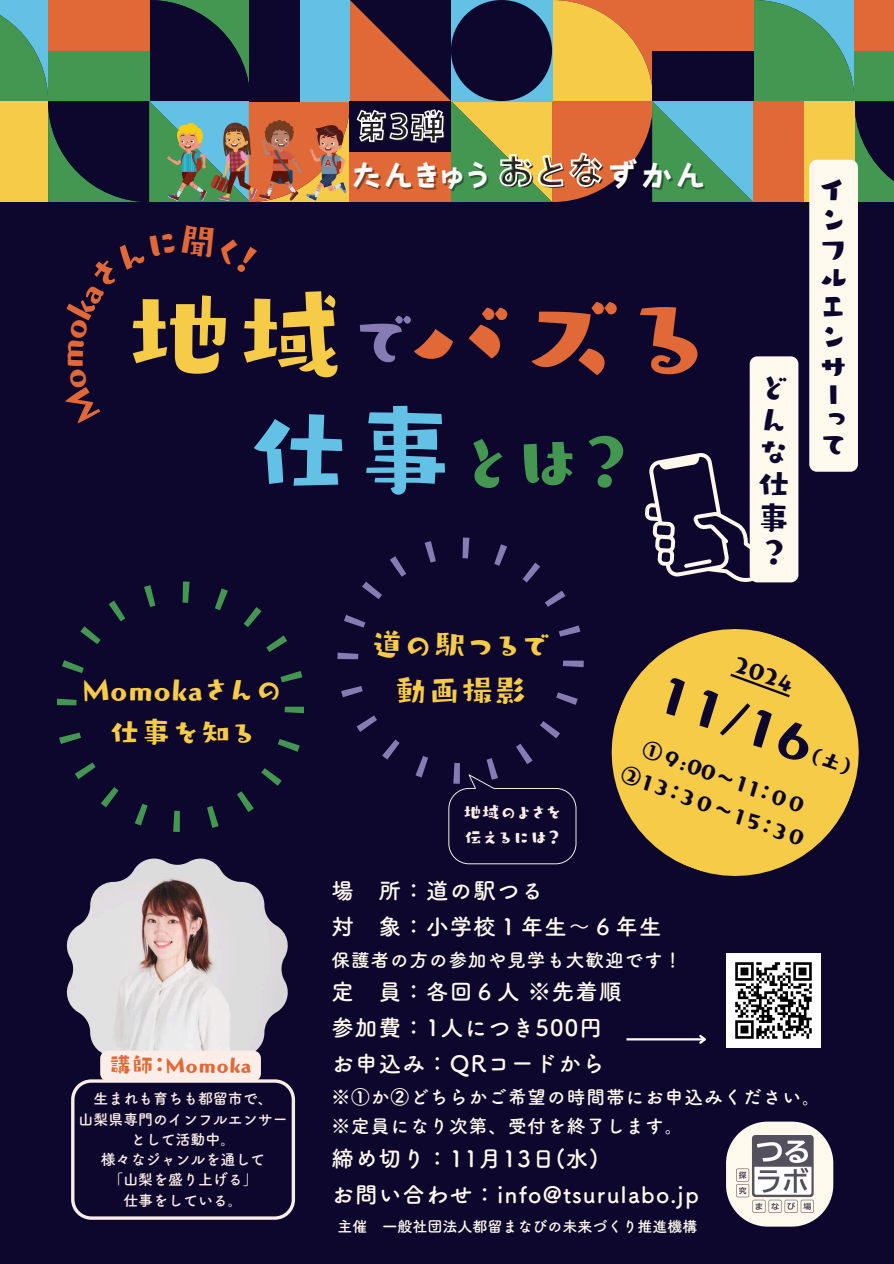
<style>
.page{position:relative;width:894px;height:1264px;background:#fff}
.page>*{position:absolute;margin:0;border:0;box-sizing:border-box;transform-origin:0 0}
.t1{font:114px "TEST Baby Pop EB";color:#e06937}
.t2{font:111px "TEST Baby Pop EB";color:#f6cb48}
.t3{font:106.5px "TEST Baby Pop EB";color:#62c1e4}
.t4{font:72px "TEST Baby Pop EB";color:#439751}
.t5{font:72px "TEST Baby Pop EB";color:#867cb3}
.t6{font:53.7px "TEST Baby Pop EB";color:#0d062d}
.t7{font:40.35px "Canva Funny Black JP";color:#27231f}
.t8{font:39px "Canva Funny Black JP";color:#fcfcfc}
.t9{font:34.5px/29.8px "TEST Baby Pop EB";color:#0d062d}
.t10{font:33px "TEST Baby Pop EB";color:#f6cb48}
.t11{font:31.5px "TEST Baby Pop EB";color:#f6cb48}
.t12{font:23.7px "TEST Baby Pop EB";color:#0d062d}
.t13{font:22.5px "Canva Tsuku A Rd Gothic Std B";letter-spacing:.05em;color:#fef9ec}
.t14{font:22.5px "TEST Baby Pop EB";color:#e06937}
.t15{font:22.05px "TEST Baby Pop EB";color:#0d062d}
.t16{font:18.6px "Canva Tsuku A Rd Gothic Std B";letter-spacing:.05em;color:#fef9ec}
.t17{font:18.6px/25.3px "TEST Baby Pop EB";color:#fbeee8}
.t18{font:15px "Canva Tsuku A Rd Gothic Std B";color:#fbeee8}
.t19{font:15px "Canva Tsuku A Rd Gothic Std B";color:#fef9ec}
.s1{font-size:47.85px;color:#27231f}
</style>
<div class="page">
<div style="left:0;top:0;width:893px;height:1263px;background:#0d062d"></div>
<img style="left:67px;top:858px;width:221px;height:192px">
<img style="left:726px;top:953px;width:94px;height:94px">
<svg style="left:645px;top:453px;width:109px;height:129px"></svg>
<svg style="left:57px;top:581px;width:247px;height:251px"></svg>
<hr style="left:626px;top:1038px;width:78px;height:2px;background:#fff">
<svg style="left:697px;top:1034px;width:9px;height:10px"></svg>
<svg style="left:726px;top:1121px;width:106px;height:105px"></svg>
<img style="left:736px;top:1135px;width:77px;height:77px">
<svg style="left:611px;top:629px;width:248px;height:247px;fill:#f6cb48"></svg>
<svg style="left:730px;top:673px;width:59px;height:24px"></svg>
<svg style="left:337px;top:537px;width:246px;height:241px"></svg>
<svg style="left:448px;top:774px;width:128px;height:90px"></svg>
<div style="left:809px;top:160px;width:48px;height:312px;background:#fef9ec;border-radius:8px"></div>
<div style="left:749px;top:356px;width:49px;height:226px;background:#fef9ec;border-radius:8px"></div>
<svg style="left:71px;top:1050px;width:224px;height:169px"></svg>
<svg style="left:0;top:0;width:893px;height:202px"></svg>
<svg style="left:810px;top:746px;width:42px;height:30px"></svg>
<h3 class="t7" style="left:356px;top:110px;width:93px">第3弾</h3>
<h2 class="t8" style="left:350px;top:158px;width:357px">たんきゅう<span class="s1">おとな</span>ずかん</h2>
<p class="t2" style="left:124px;top:278px;width:223px">地域</p>
<p class="t1" style="left:402px;top:278px;width:314px">バズる</p>
<p class="t3" style="left:245px;top:397px;width:214px">仕事</p>
<p class="t5" style="left:351px;top:302px;width:66px">で</p>
<h3 class="t4" style="left:461px;top:425px;width:172px">とは？</h3>
<p class="t9" style="left:756px;top:370px;width:36px;line-height:33px">どんな仕事？</p>
<p class="t9" style="left:815px;top:173px;width:23px;text-align:justify">インフ</p>
<p class="t9" style="left:815px;top:259px;width:26px">ルエンサー</p>
<p class="t9" style="left:815px;top:405px;width:22px;line-height:25px">って</p>
<p class="t10" style="left:370px;top:627px;width:182px">道の駅つるで</p>
<p class="t11" style="left:82px;top:672px;width:203px">Momokaさんの</p>
<h3 class="t10" style="left:394px;top:673px;width:133px">動画撮影</h3>
<p class="t11" style="left:109px;top:716px;width:149px">仕事を知る</p>
<p class="t17" style="left:463px;top:799px;width:100px">地域のよさを伝えるには？</p>
<p class="t12" style="left:738px;top:652px;width:64px;rotate:20deg">2024</p>
<p class="t6" style="left:667px;top:664px;width:165px;rotate:20deg">11/16</p>
<p class="t15" style="left:646px;top:737px;width:175px;rotate:20deg">①９:00～１１：００</p>
<p class="t15" style="left:624px;top:762px;width:198px;rotate:20deg">②１３：３０～１５：３０</p>
<p class="t14" style="left:109px;top:1053px;width:144px">講師：Momoka</p>
<p class="t18" style="left:93px;top:1091px;width:181px">生まれも育ちも都留市で、</p>
<p class="t18" style="left:78px;top:1111px;width:210px">山梨県専門のインフルエンサー</p>
<p class="t18" style="left:131px;top:1131px;width:106px">として活動中。</p>
<p class="t18" style="left:101px;top:1151px;width:166px">様々なジャンルを通して</p>
<p class="t18" style="left:108px;top:1172px;width:151px">「山梨を盛り上げる」</p>
<p class="t18" style="left:123px;top:1192px;width:121px">仕事をしている。</p>
<p class="t13" style="left:331px;top:879px;width:213px">場 所：道の駅つる</p>
<p class="t13" style="left:331px;top:915px;width:328px">対 象：小学校１年生～６年生</p>
<p class="t16" style="left:331px;top:950px;width:352px">保護者の方の参加や見学も大歓迎です！</p>
<h5 class="t13" style="left:331px;top:980px;width:291px">定 員：各回６人 ※先着順</h5>
<h6 class="t13" style="left:331px;top:1016px;width:271px">参加費：1人につき500円</h6>
<p class="t13" style="left:331px;top:1052px;width:274px">お申込み：QRコードから</p>
<h1 class="t16" style="left:331px;top:1087px;width:490px">※①か②どちらかご希望の時間帯にお申込みください。</h1>
<h1 class="t16" style="left:331px;top:1116px;width:353px">※定員になり次第、受付を終了します。</h1>
<p class="t13" style="left:331px;top:1147px;width:268px">締め切り：11月 13日(水)</p>
<p class="t13" style="left:331px;top:1183px;width:368px">お問い合わせ：info@tsurulabo.jp</p>
<p class="t19" style="left:337px;top:1218px;width:361px">主催 一般社団法人都留まなびの未来づくり推進機構</p>
</div>
